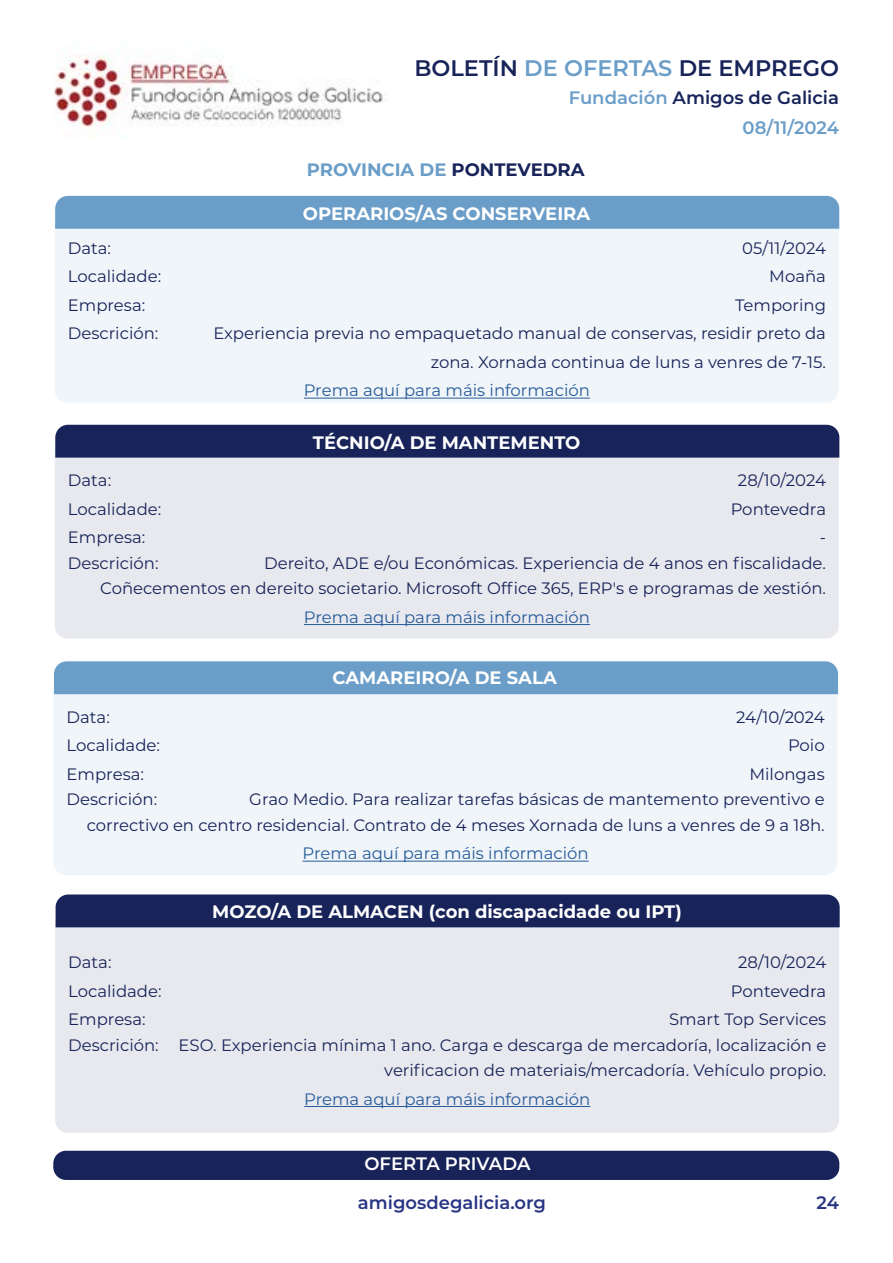
<style>
.page{position:relative;width:893px;height:1263px;background:#fff}
.page>*{position:absolute;margin:0;border:0;box-sizing:border-box;transform-origin:0 0}
.t1{font:600 22.5px "Montserrat";color:#172359}
.t2{font:700 18px "Montserrat";color:#fff}
.t3{font:600 18px "Montserrat";color:#172359}
.t4{font:600 18px "Montserrat";color:#283583}
.t5{font:700 18px "Montserrat";color:#6a9dc8}
.t6{font:600 18px "Montserrat";letter-spacing:-.005em;color:#fff}
.t7{font:600 18px "Montserrat";letter-spacing:-.005em;color:#6a9dc8}
.t8{font:16.5px/25.5px "Montserrat";color:#172359;text-align:right}
.t9{font:16.5px "Montserrat";color:#275b9b}
.s1{color:#6a9dc8}
.s2{color:#172359}
</style>
<div class="page">
<img style="left:54px;top:54px;width:333px;height:83px">
<div style="left:53px;top:1151px;width:786px;height:29px;background:#172359;border-radius:13px"></div>
<div style="left:53px;top:686px;width:784px;height:189px;background:#f0f5f9"></div>
<div style="left:55px;top:458px;width:784px;height:181px;background:#e8e9ee"></div>
<div style="left:54px;top:661px;width:784px;height:33px;background:#6a9dc8"></div>
<div style="left:55px;top:425px;width:784px;height:33px;background:#172359"></div>
<hr style="left:303px;top:861px;width:286px;height:1px;background:#275b9b">
<hr style="left:304px;top:624px;width:286px;height:1px;background:#275b9b">
<div style="left:55px;top:229px;width:784px;height:173px;background:#f0f5f9"></div>
<div style="left:55px;top:196px;width:784px;height:33px;background:#6a9dc8"></div>
<hr style="left:304px;top:398px;width:286px;height:1px;background:#275b9b">
<div style="left:55px;top:919px;width:784px;height:214px;background:#e8e9ee"></div>
<div style="left:56px;top:894px;width:784px;height:33px;background:#172359"></div>
<hr style="left:304px;top:1106px;width:286px;height:1px;background:#275b9b">
<h1 class="t1" style="left:414px;top:52px;width:426px">BOLETÍN <span class="s1">DE OFERTAS</span> DE EMPREGO</h1>
<p class="t3" style="left:569px;top:85px;width:272px"><span class="s1">Fundación</span> Amigos de Galicia</p>
<p class="t5" style="left:307px;top:156px;width:279px">PROVINCIA DE <span class="s2">PONTEVEDRA</span></p>
<p class="t2" style="left:303px;top:200px;width:289px">OPERARIOS/AS CONSERVEIRA</p>
<p class="t7" style="left:743px;top:115px;width:98px">08/11/2024</p>
<p class="t8" style="left:68px;top:235px;width:45px">Data:</p>
<p class="t8" style="left:742px;top:235px;width:85px">05/11/2024</p>
<p class="t8" style="left:68px;top:263px;width:95px">Localidade:</p>
<p class="t8" style="left:769px;top:263px;width:58px">Moaña</p>
<p class="t8" style="left:68px;top:292px;width:79px">Empresa:</p>
<p class="t8" style="left:735px;top:292px;width:93px">Temporing</p>
<p class="t8" style="left:68px;top:320px;width:92px">Descrición:</p>
<p class="t8" style="left:213px;top:319px;width:614px;line-height:28.5px">Experiencia previa no empaquetado manual de conservas, residir preto da zona. Xornada continua de luns a venres de 7-15.</p>
<p class="t9" style="left:304px;top:379px;width:288px">Prema aquí para máis información</p>
<p class="t2" style="left:313px;top:429px;width:269px">TÉCNIO/A DE MANTEMENTO</p>
<p class="t8" style="left:68px;top:467px;width:45px">Data:</p>
<p class="t8" style="left:738px;top:467px;width:90px">28/10/2024</p>
<p class="t8" style="left:68px;top:496px;width:95px">Localidade:</p>
<p class="t8" style="left:731px;top:496px;width:97px">Pontevedra</p>
<p class="t8" style="left:68px;top:524px;width:79px">Empresa:</p>
<p class="t8" style="left:820px;top:524px;width:8px">-</p>
<p class="t8" style="left:68px;top:550px;width:92px">Descrición:</p>
<p class="t8" style="left:100px;top:550px;width:727px">Dereito, ADE e/ou Económicas. Experiencia de 4 anos en fiscalidade.<br>Coñecementos en dereito societario. Microsoft Office 365, ERP's e programas de xestión.</p>
<p class="t9" style="left:304px;top:606px;width:288px">Prema aquí para máis información</p>
<p class="t2" style="left:333px;top:665px;width:226px">CAMAREIRO/A DE SALA</p>
<p class="t8" style="left:67px;top:704px;width:45px">Data:</p>
<p class="t8" style="left:736px;top:704px;width:90px">24/10/2024</p>
<p class="t8" style="left:67px;top:732px;width:95px">Localidade:</p>
<p class="t8" style="left:788px;top:732px;width:38px">Poio</p>
<p class="t8" style="left:67px;top:761px;width:79px">Empresa:</p>
<p class="t8" style="left:749px;top:761px;width:77px">Milongas</p>
<p class="t8" style="left:67px;top:786px;width:92px">Descrición:</p>
<p class="t8" style="left:87px;top:786px;width:739px">Grao Medio. Para realizar tarefas básicas de mantemento preventivo e<br>correctivo en centro residencial. Contrato de 4 meses Xornada de luns a venres de 9 a 18h.</p>
<p class="t9" style="left:303px;top:842px;width:288px">Prema aquí para máis información</p>
<p class="t2" style="left:212px;top:899px;width:471px">MOZO/A DE ALMACEN (con discapacidade ou IPT)</p>
<p class="t8" style="left:68px;top:949px;width:45px">Data:</p>
<p class="t8" style="left:738px;top:949px;width:90px">28/10/2024</p>
<p class="t8" style="left:68px;top:978px;width:95px">Localidade:</p>
<p class="t8" style="left:731px;top:978px;width:97px">Pontevedra</p>
<p class="t8" style="left:68px;top:1006px;width:79px">Empresa:</p>
<p class="t8" style="left:68px;top:1006px;width:760px">Smart Top Services<br>Descrición: ESO. Experiencia mínima 1 ano. Carga e descarga de mercadoría, localización e verificacion de materiais/mercadoría. Vehículo propio.</p>
<p class="t9" style="left:304px;top:1087px;width:288px">Prema aquí para máis información</p>
<p class="t6" style="left:364px;top:1151px;width:168px">OFERTA PRIVADA</p>
<p class="t4" style="left:358px;top:1190px;width:190px">amigosdegalicia.org</p>
<p class="t4" style="left:816px;top:1190px;width:24px">24</p>
</div>
